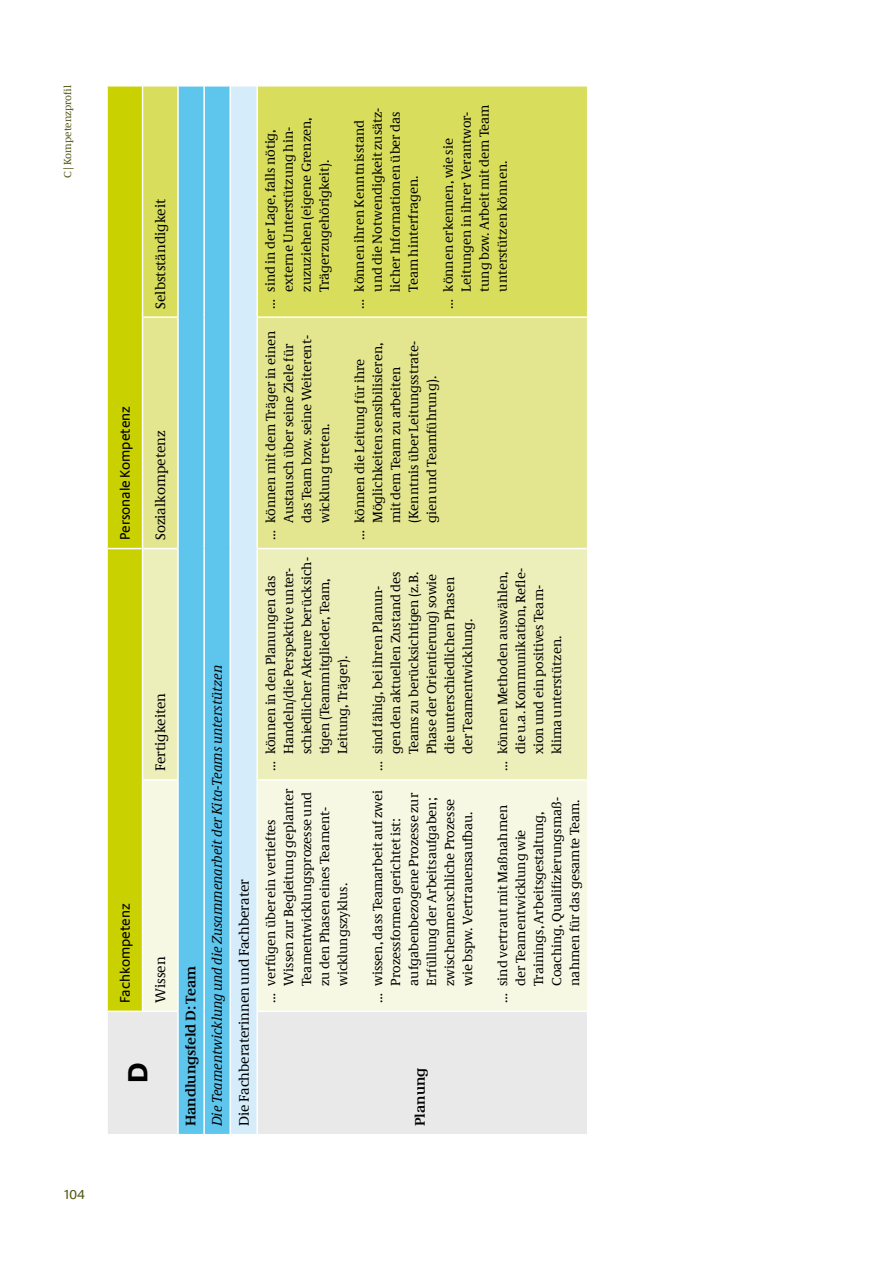
<style>
.page{position:relative;width:893px;height:1263px;background:#fff}
.page>*{position:absolute;margin:0;border:0;box-sizing:border-box;transform-origin:0 0}
.t1{font:700 28.5px "Neue Praxis";color:#000}
.t2{font:14.25px "Neue Demos";color:#000}
.t3{font:italic 14.25px "Neue Demos";color:#000}
.t4{font:14.25px "Neue Praxis";color:#000}
.t5{font:700 14.25px "Neue Demos";color:#000}
.t6{font:13.5px/18px "Neue Demos";color:#000}
.t7{font:13.5px "Neue Praxis";color:#545917}
.t8{font:10.5px "Neue Demos";color:#545917}
</style>
<div class="page">
<div style="left:108px;top:1012px;width:479px;height:122px;background:#e9e9ea"></div>
<div style="left:108px;top:87px;width:34px;height:923px;background:#c9d200"></div>
<div style="left:143px;top:781px;width:444px;height:229px;background:#f7f8e3"></div>
<div style="left:143px;top:549px;width:444px;height:230px;background:#edefbb"></div>
<div style="left:143px;top:318px;width:444px;height:230px;background:#e3e68e"></div>
<div style="left:143px;top:87px;width:444px;height:229px;background:#d8dd5b"></div>
<div style="left:179px;top:87px;width:50px;height:1047px;background:#5ec5ed"></div>
<div style="left:230px;top:86px;width:27px;height:1049px;background:#d5edfa"></div>
<hr style="left:108px;top:548px;width:34px;height:1px;background:#fff">
<hr style="left:177px;top:1011px;width:2px;height:124px;background:#fff">
<hr style="left:177px;top:780px;width:2px;height:231px;background:#fff">
<hr style="left:177px;top:549px;width:2px;height:231px;background:#fff">
<hr style="left:177px;top:317px;width:2px;height:232px;background:#fff">
<hr style="left:177px;top:85px;width:2px;height:232px;background:#fff">
<hr style="left:203px;top:1011px;width:2px;height:124px;background:#fff">
<hr style="left:203px;top:780px;width:2px;height:231px;background:#fff">
<hr style="left:203px;top:549px;width:2px;height:231px;background:#fff">
<hr style="left:203px;top:317px;width:2px;height:232px;background:#fff">
<hr style="left:203px;top:85px;width:2px;height:232px;background:#fff">
<hr style="left:229px;top:1011px;width:2px;height:124px;background:#fff">
<svg style="left:203px;top:1134px;width:53px;height:1px"></svg>
<hr style="left:229px;top:780px;width:2px;height:231px;background:#fff">
<hr style="left:229px;top:549px;width:2px;height:231px;background:#fff">
<hr style="left:229px;top:317px;width:2px;height:232px;background:#fff">
<hr style="left:229px;top:85px;width:2px;height:232px;background:#fff">
<hr style="left:231px;top:85px;width:25px;height:2px;background:#fff">
<hr style="left:256px;top:1011px;width:2px;height:124px;background:#fff">
<hr style="left:256px;top:780px;width:2px;height:231px;background:#fff">
<hr style="left:256px;top:549px;width:2px;height:231px;background:#fff">
<hr style="left:256px;top:317px;width:2px;height:232px;background:#fff">
<hr style="left:256px;top:85px;width:2px;height:232px;background:#fff">
<p class="t8" style="left:61px;top:178px;width:95px;rotate:-90deg">C | Kompetenzprofil</p>
<p class="t7" style="left:65px;top:1186px;width:22px">104</p>
<p class="t2" style="left:152px;top:309px;width:111px;rotate:-90deg">Selbstständigkeit</p>
<p class="t4" style="left:116px;top:540px;width:136px;rotate:-90deg">Personale Kompetenz</p>
<p class="t2" style="left:152px;top:540px;width:111px;rotate:-90deg">Sozialkompetenz</p>
<p class="t2" style="left:152px;top:771px;width:80px;rotate:-90deg">Fertigkeiten</p>
<p class="t4" style="left:116px;top:1003px;width:101px;rotate:-90deg">Fachkompetenz</p>
<p class="t2" style="left:152px;top:1003px;width:48px;rotate:-90deg">Wissen</p>
<h1 class="t1" style="left:121px;top:1083px;width:22px;rotate:-90deg">D</h1>
<p class="t5" style="left:182px;top:1126px;width:162px;rotate:-90deg">Handlungsfeld D: Team</p>
<p class="t3" style="left:208px;top:1126px;width:463px;rotate:-90deg">Die Teamentwicklung und die Zusammenarbeit der Kita-Teams unterstützen</p>
<p class="t2" style="left:235px;top:1126px;width:248px;rotate:-90deg">Die Fachberaterinnen und Fachberater</p>
<p class="t6" style="left:261px;top:292px;width:176px;text-indent:-17px;rotate:-90deg">… sind in der Lage, falls nötig, externe Unterstützung hin&shy;zuzuziehen (eigene Grenzen,<br>Trägerzugehörigkeit).</p>
<p class="t6" style="left:350px;top:292px;width:186px;text-indent:-17px;rotate:-90deg">… können ihren Kenntnisstand und die Notwendigkeit zusätz&shy;licher Informationen über das<br>Team hinterfragen.</p>
<p class="t6" style="left:439px;top:292px;width:189px;text-indent:-17px;rotate:-90deg">… können erkennen, wie sie<br>Leitungen in ihrer Verantwor&shy;tung bzw. Arbeit mit dem Team unterstützen können.</p>
<p class="t6" style="left:261px;top:523px;width:194px;text-indent:-17px;rotate:-90deg">… können mit dem Träger in einen<br>Austausch über seine Ziele für das Team bzw. seine Weiterent&shy;wicklung treten.</p>
<p class="t6" style="left:350px;top:523px;width:184px;text-indent:-17px;rotate:-90deg">… können die Leitung für ihre<br>Möglichkeiten sensibilisieren, mit dem Team zu arbeiten (Kenntnis über Leitungsstrate&shy;gien und Teamführung).</p>
<p class="t6" style="left:261px;top:754px;width:199px;text-indent:-17px;rotate:-90deg">… können in den Planungen das<br>Handeln/die Perspektive unter&shy;schiedlicher Akteure berücksich&shy;tigen (Teammitglieder, Team,<br>Leitung, Träger).</p>
<p class="t6" style="left:368px;top:754px;width:185px;text-indent:-17px;rotate:-90deg">… sind fähig, bei ihren Planun&shy;gen den aktuellen Zustand des<br>Teams zu berücksichtigen (z.B.<br>Phase der Orientierung) sowie die unterschiedlichen Phasen der Teamentwicklung.</p>
<p class="t6" style="left:493px;top:754px;width:188px;text-indent:-17px;rotate:-90deg">… können Methoden auswählen, die u.a. Kommunikation, Refle&shy;xion und ein positives Team&shy;klima unterstützen.</p>
<p class="t6" style="left:261px;top:986px;width:199px;text-indent:-17px;rotate:-90deg">… verfügen über ein vertieftes<br>Wissen zur Begleitung geplanter<br>Teamentwicklungsprozesse und zu den Phasen eines Teament&shy;wicklungszyklus.</p>
<p class="t6" style="left:368px;top:986px;width:197px;text-indent:-17px;rotate:-90deg">… wissen, dass Teamarbeit auf zwei<br>Prozessformen gerichtet ist: aufgabenbezogene Prozesse zur<br>Erfüllung der Arbeitsaufgaben; zwischenmenschliche Prozesse wie bspw. Vertrauensaufbau.</p>
<p class="t6" style="left:493px;top:986px;width:190px;text-indent:-17px;rotate:-90deg">… sind vertraut mit Maßnahmen der Teamentwicklung wie<br>Trainings, Arbeitsgestaltung,<br>Coaching, Qualifizierungsmaß&shy;nahmen für das gesamte Team.</p>
<p class="t5" style="left:411px;top:1126px;width:60px;rotate:-90deg">Planung</p>
</div>
